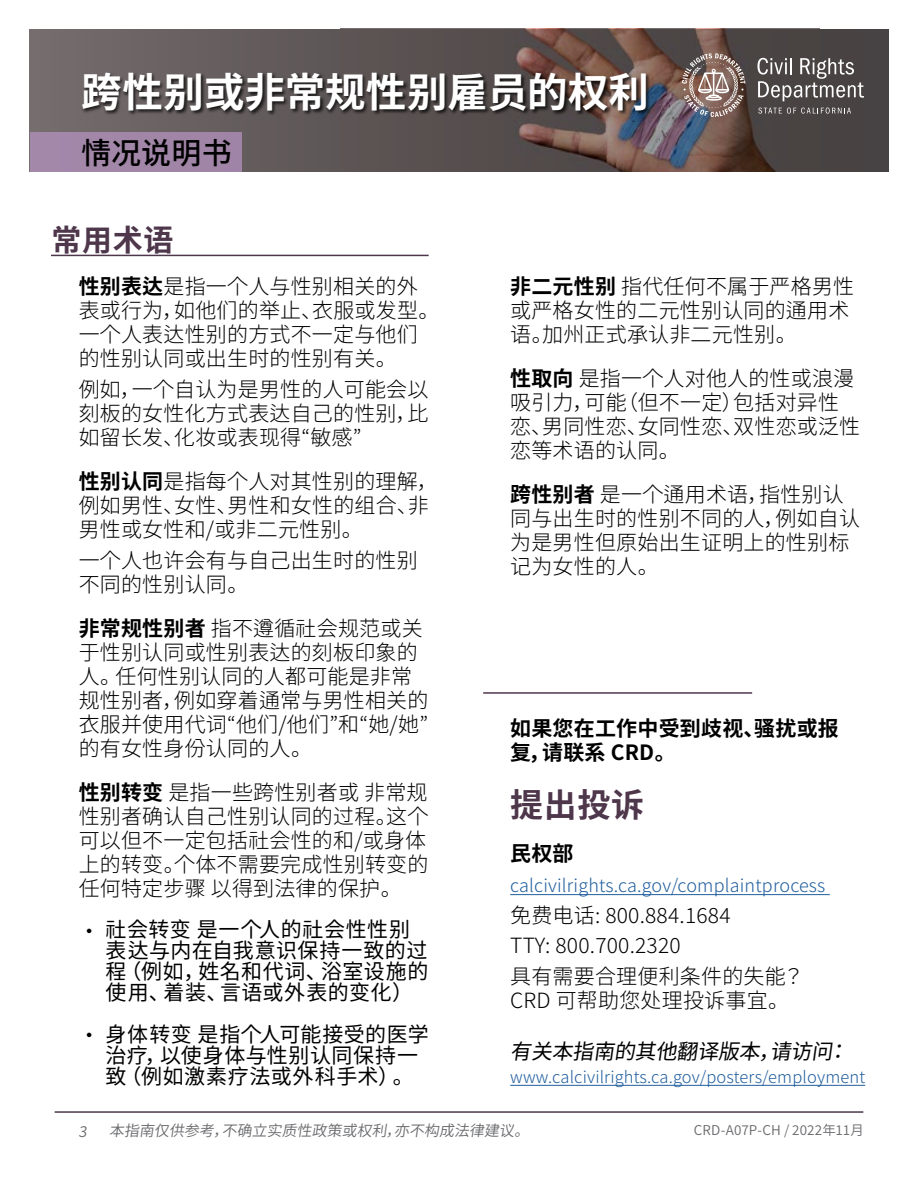
<style>
.page{position:relative;width:918px;height:1188px;background:#fff}
.page>*{position:absolute;margin:0;border:0;box-sizing:border-box;transform-origin:0 0}
.t1{font:700 40.5px "Noto Sans CJ Kkr";color:#fff}
.t2{font:700 33px "Noto Sans CJ Kkr";color:#4e364b}
.t3{font:500 30px "Noto Sans CJ Kkr";letter-spacing:.005em;color:#000}
.t4{font:700 30px "Noto Sans CJ Kkr";color:#4e364b}
.t5{font:300 21px/24px "Noto Sans CJ Kkr";letter-spacing:.01em;color:#000}
.t6{font:21px/21px "Noto Sans CJ Kkr";letter-spacing:.025em;color:#000}
.t7{font:700 21px/24px "Noto Sans CJ Kkr";letter-spacing:.01em;color:#000}
.t8{font:300 18px "Noto Sans CJ Kkr";letter-spacing:.01em;color:#205e9e}
.t9{font:300 16.5px "Noto Sans CJ Kkr";letter-spacing:.01em;color:#205e9e}
.t10{font:600 15px "Noto Sans CJ Kkr";color:#696a6d}
.t11{font:600 13.5px "Noto Sans CJ Kkr";letter-spacing:.005em;color:#696a6d}
.s1{font-weight:700}
.s2{font-family:"Proxima Nova"}
</style>
<div class="page">
<hr style="left:483px;top:692px;width:269px;height:2px;background:#4e364b">
<svg style="left:30px;top:29px;width:858px;height:142px;background:#5e5352"></svg>
<div style="left:30px;top:132px;width:212px;height:39px;background:#a286a8"></div>
<hr style="left:55px;top:1111px;width:808px;height:2px;background:#4e364b">
<hr style="left:51px;top:255px;width:378px;height:1px;background:#4e364b">
<svg style="left:757px;top:58px;width:107px;height:43px;background:#706c6c"></svg>
<svg style="left:758px;top:108px;width:93px;height:6px"></svg>
<svg style="left:682px;top:53px;width:63px;height:64px;background:#8d7a75"></svg>
<hr style="left:510px;top:1085px;width:355px;height:1px;background:#205e9e">
<hr style="left:510px;top:894px;width:320px;height:1px;background:#205e9e">
<div style="left:82px;top:72px;width:569px;height:44px;background:#000;opacity:.75"></div>
<h1 class="t1" style="left:81px;top:69px;width:570px">跨性别或非常规性别雇员的权利</h1>
<h3 class="t3" style="left:81px;top:137px;width:152px">情况说明书</h3>
<h2 class="t4" style="left:52px;top:223px;width:123px">常用术语</h2>
<p class="t5" style="left:79px;top:275px;width:362px"><span class="s1">性别表达</span>是指一个人与性别相关的外表或行为，如他们的举止、衣服或发型。一个人表达性别的方式不一定与他们的性别认同或出生时的性别有关。</p>
<p class="t5" style="left:79px;top:377px;width:351px;text-align:justify">例如，一个自认为是男性的人可能会以刻板的女性化方式表达自己的性别，比如留长发、化妆或表现得“敏感”</p>
<p class="t5" style="left:79px;top:470px;width:361px"><span class="s1">性别认同</span>是指每个人对其性别的理解，例如男性、女性、男性和女性的组合、非男性或女性和/或非二元性别。</p>
<p class="t5" style="left:79px;top:548px;width:341px">一个人也许会有与自己出生时的性别不同的性别认同。</p>
<p class="t5" style="left:79px;top:617px;width:351px"><span class="s1">非常规性别者</span> 指不遵循社会规范或关于性别认同或性别表达的刻板印象的人。任何性别认同的人都可能是非常规性别者，例如穿着通常与男性相关的衣服并使用代词“他们/他们”和“她/她”的有女性身份认同的人。</p>
<p class="t5" style="left:79px;top:781px;width:351px;text-align:justify"><span class="s1">性别转变</span> 是指一些跨性别者或 非常规性别者确认自己性别认同的过程。这个可以但不一定包括社会性的和/或身体上的转变。个体不需要完成性别转变的任何特定步骤 以得到法律的保护。</p>
<p class="t6" style="left:106px;top:920px;width:324px;text-indent:-20px"><span class="s2">•</span> 社会转变 是一个人的社会性性别表达与内在自我意识保持一致的过程（例如，姓名和代词、浴室设施的使用、着装、言语或外表的变化）</p>
<p class="t6" style="left:85px;top:1024px;width:345px;text-align:center"><span class="s2">•</span> 身体转变 是指个人可能接受的医学治疗，以使身体与性别认同保持一<br>致（例如激素疗法或外科手术）。</p>
<p class="t5" style="left:510px;top:275px;width:346px"><span class="s1">非二元性别</span> 指代任何不属于严格男性或严格女性的二元性别认同的通用术语。加州正式承认非二元性别。</p>
<p class="t5" style="left:510px;top:367px;width:352px"><span class="s1">性取向</span> 是指一个人对他人的性或浪漫吸引力，可能（但不一定）包括对异性恋、男同性恋、女同性恋、双性恋或泛性恋等术语的认同。</p>
<p class="t5" style="left:510px;top:483px;width:351px"><span class="s1">跨性别者</span> 是一个通用术语，指性别认同与出生时的性别不同的人，例如自认为是男性但原始出生证明上的性别标记为女性的人。</p>
<p class="t7" style="left:510px;top:717px;width:330px">如果您在工作中受到歧视、骚扰或报复，请联系 CRD。</p>
<h2 class="t2" style="left:510px;top:786px;width:135px">提出投诉</h2>
<p class="t7" style="left:510px;top:842px;width:65px">民权部</p>
<p class="t8" style="left:510px;top:875px;width:317px">calcivilrights.ca.gov/complaintprocess</p>
<p class="t5" style="left:510px;top:903px;width:222px">免费电话: 800.884.1684</p>
<p class="t5" style="left:510px;top:934px;width:172px">TTY: 800.700.2320</p>
<p class="t5" style="left:510px;top:965px;width:295px">具有需要合理便利条件的失能？</p>
<p class="t5" style="left:510px;top:989px;width:280px">CRD 可帮助您处理投诉事宜。</p>
<p class="t6" style="left:510px;top:1041px;width:348px">有关本指南的其他翻译版本，请访问：</p>
<p class="t9" style="left:510px;top:1068px;width:356px">www.calcivilrights.ca.gov/posters/employment</p>
<p class="t10" style="left:109px;top:1122px;width:428px">本指南仅供参考，不确立实质性政策或权利，亦不构成法律建议。</p>
<p class="t11" style="left:694px;top:1123px;width:172px">CRD-A07P-CH / 2022年11月</p>
<p class="t10" style="left:79px;top:1123px;width:16px">3</p>
</div>
